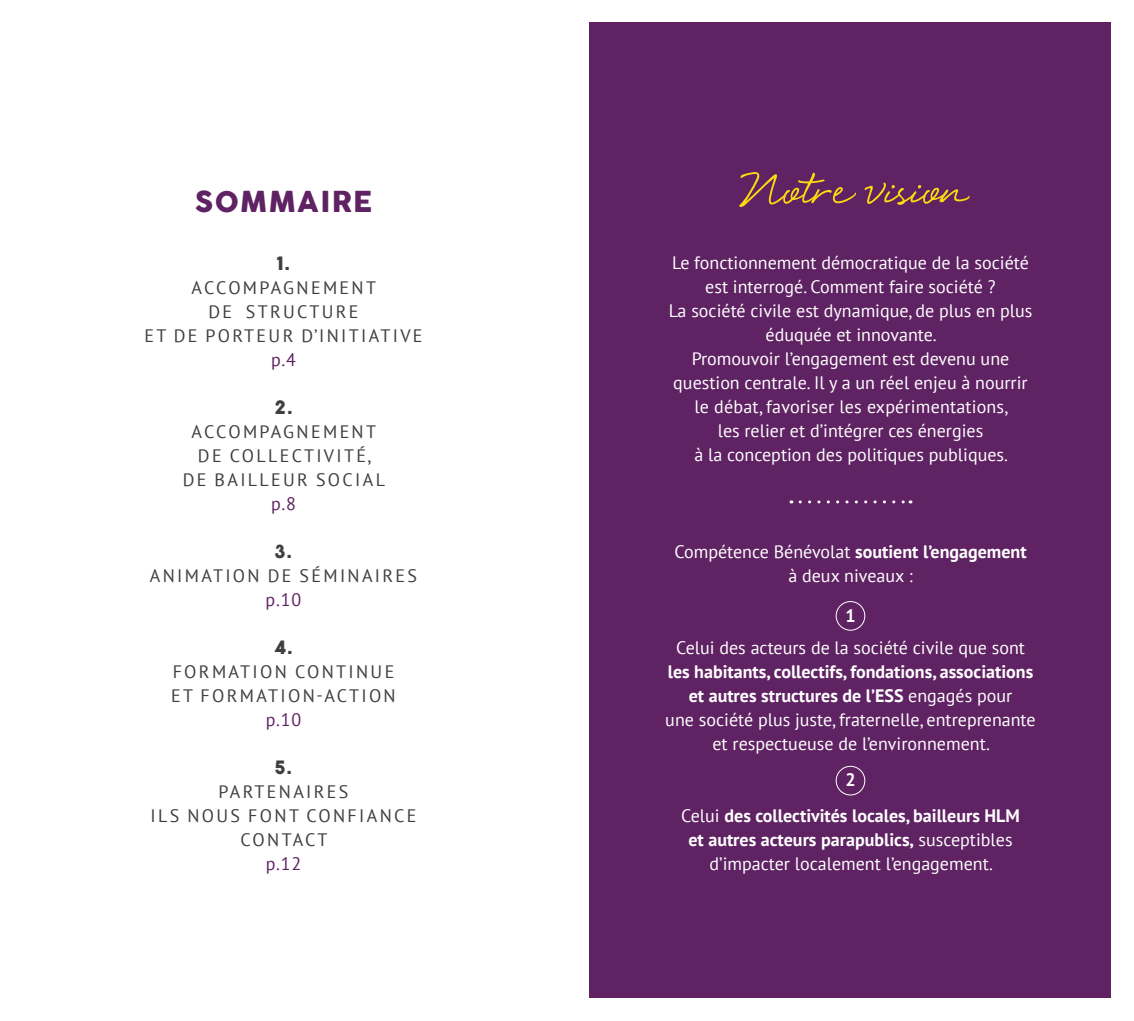
<style>
.page{position:relative;width:1134px;height:1021px;background:#fff}
.page>*{position:absolute;margin:0;border:0;box-sizing:border-box;transform-origin:0 0}
.t1{font:84.2px "Eye Catching Pro";color:#fdda10}
.t2{font:28.2px "COCOGOOSE";letter-spacing:.05em;color:#5f2263}
.t3{font:18px/24px "PT Sans";color:#fff;text-align:center}
.t4{font:18px/24px "PT Sans";letter-spacing:.13em;color:#3f3f3d;text-align:center}
.t5{font:700 18px/24px "PT Sans";color:#fff;text-align:center}
.t6{font:18px "PT Sans";color:#5f2263}
.t7{font:18px "COCOGOOSE";color:#3f3f3d}
.s1{font-weight:700}
.s2{font-weight:400}
</style>
<div class="page">
<div style="left:590px;top:23px;width:521px;height:975px;background:#5f2263"></div>
<svg style="left:800px;top:500px;width:111px;height:3px"></svg>
<div style="left:836px;top:601px;width:29px;height:29px;border:1px solid #fff;border-radius:50%"></div>
<div style="left:836px;top:766px;width:29px;height:29px;border:1px solid #fff;border-radius:50%"></div>
<h2 class="t2" style="left:195px;top:181px;width:179px">SOMMAIRE</h2>
<p class="t7" style="left:277px;top:250px;width:15px">1.</p>
<p class="t4" style="left:144px;top:275px;width:280px">ACCOMPAGNEMENT<br>DE STRUCTURE<br>ET DE PORTEUR D’INITIATIVE</p>
<p class="t6" style="left:271px;top:348px;width:26px">p.4</p>
<p class="t7" style="left:274px;top:394px;width:19px">2.</p>
<p class="t4" style="left:183px;top:419px;width:204px">ACCOMPAGNEMENT<br>DE COLLECTIVITÉ,<br>DE BAILLEUR SOCIAL</p>
<p class="t6" style="left:271px;top:492px;width:26px">p.8</p>
<p class="t7" style="left:275px;top:538px;width:19px">3.</p>
<p class="t4" style="left:150px;top:563px;width:269px">ANIMATION DE SÉMINAIRES</p>
<p class="t6" style="left:266px;top:588px;width:37px">p.10</p>
<p class="t7" style="left:274px;top:634px;width:20px">4.</p>
<p class="t4" style="left:171px;top:659px;width:226px;text-align:left">FORMATION CONTINUE<br>ET FORMATION-ACTION</p>
<p class="t6" style="left:266px;top:708px;width:37px">p.10</p>
<p class="t7" style="left:275px;top:754px;width:19px">5.</p>
<p class="t4" style="left:151px;top:779px;width:267px">PARTENAIRES<br>ILS NOUS FONT CONFIANCE<br>CONTACT</p>
<p class="t6" style="left:266px;top:852px;width:37px">p.12</p>
<h1 class="t1" style="left:739px;top:155px;width:224px">Notre vision</h1>
<p class="t3" style="left:669px;top:251px;width:365px">Le fonctionnement démocratique de la société est interrogé. Comment faire société ?<br>La société civile est dynamique, de plus en plus éduquée et innovante.<br>Promouvoir l’engagement est devenu une question centrale. Il y a un réel enjeu à nourrir le débat, favoriser les expérimentations,<br>les relier et d’intégrer ces énergies<br>à la conception des politiques publiques.</p>
<p class="t3" style="left:674px;top:538px;width:354px">Compétence Bénévolat <span class="s1">soutient l’engagement </span>à deux niveaux :</p>
<p class="t5" style="left:845px;top:603px;width:12px">1</p>
<p class="t3" style="left:676px;top:634px;width:350px">Celui des acteurs de la société civile que sont</p>
<p class="t3" style="left:665px;top:658px;width:372px"><span class="s1">les habitants, collectifs, fondations, associations et autres structures de l’ESS</span> engagés pour<br>une société plus juste, fraternelle, entreprenante et respectueuse de l’environnement.</p>
<p class="t5" style="left:845px;top:767px;width:12px">2</p>
<p class="t5" style="left:681px;top:803px;width:340px"><span class="s2">Celui</span> des collectivités locales, bailleurs HLM et autres acteurs parapublics, <span class="s2">susceptibles d’impacter localement l’engagement.</span></p>
</div>
